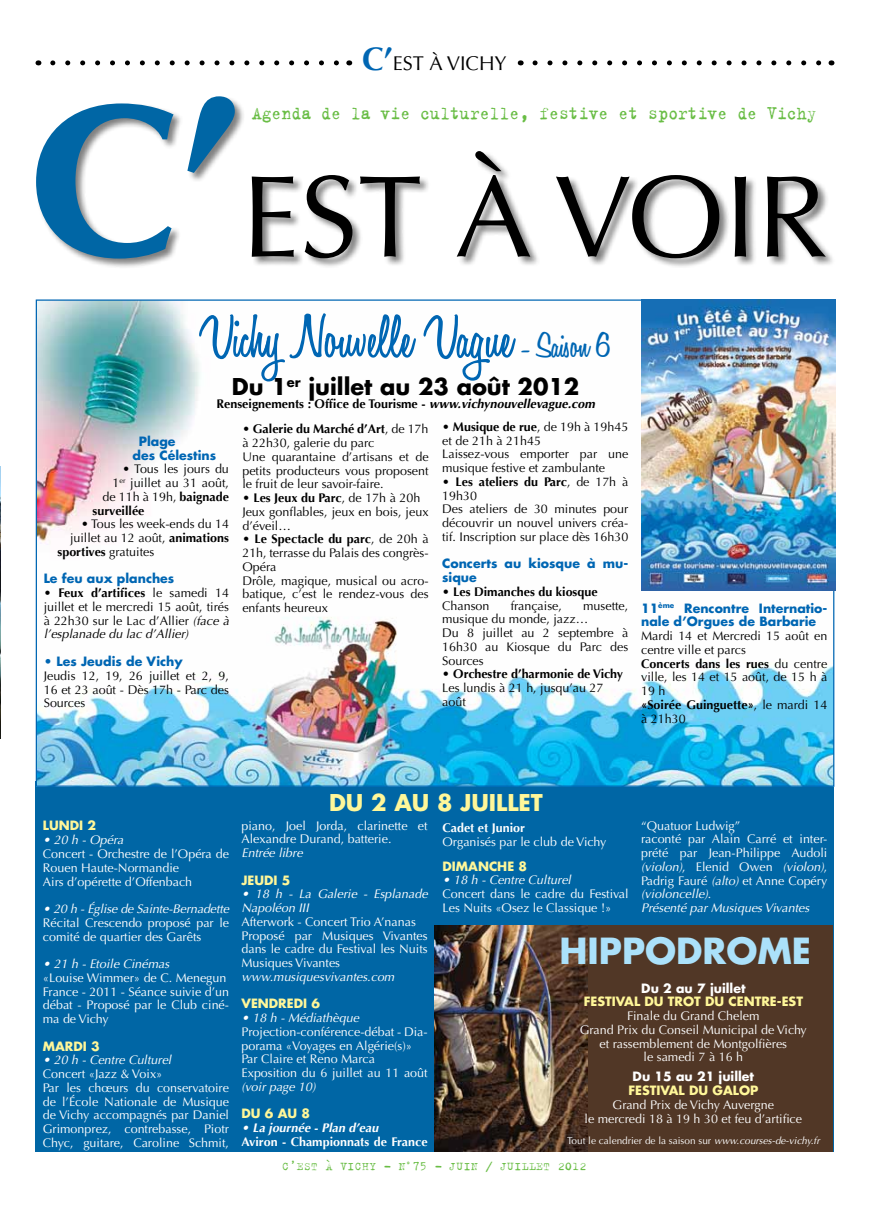
<style>
.page{position:relative;width:869px;height:1205px;background:#fff}
.page>*{position:absolute;margin:0;border:0;box-sizing:border-box;transform-origin:0 0}
.t1{font:116.25px "Optima";color:#000}
.t2{font:600 62.5px "Honey Script";color:#0066b3}
.t3{font:700 35px "Futura";color:#abe1fa}
.t4{font:700 22.5px "Futura";color:#000}
.t5{font:700 22.5px "Futura";color:#fff799}
.t6{font:20px "Trixie";color:#69bd45;scale:.9 1}
.t7{font:20px "Optima";color:#000}
.t8{font:12.5px/13.8px "Optima";color:#000}
.t9{font:12.5px/13.8px "Optima";color:#fff}
.t10{font:italic 12.5px/13.8px "Optima";color:#fff}
.t11{font:700 12.5px "Optima";color:#000}
.t12{font:700 12.5px/13.8px "Futura";color:#0066b3}
.t13{font:700 12.5px "Futura";color:#fff799}
.t14{font:700 12.5px "Optima";color:#fff}
.t15{font:12.5px "Trixie Text";letter-spacing:.03em;color:#69bd45}
.t16{font:700 12.5px "Futura";color:#fff}
.t17{font:italic 700 12.5px "Optima";color:#fff}
.t18{font:10px "Optima";color:#fff}
.s1{font-weight:700;font-size:32.5px;color:#0066b3}
.s2{font-weight:900;font-size:216.25px;color:#0066a5}
.s3{font-size:37.5px}
.s4{font-style:italic}
.s5{font-weight:700}
.s6{font-weight:400}
</style>
<div class="page">
<div style="left:35px;top:781px;width:798px;height:371px;background:#0066a5"></div>
<svg style="left:53px;top:60px;width:286px;height:5px"></svg>
<svg style="left:534px;top:60px;width:288px;height:5px"></svg>
<img style="left:38px;top:301px;width:794px;height:484px">
<img style="left:640px;top:299px;width:194px;height:291px">
<div style="left:35px;top:96px;width:800px;height:173px;background:#000;opacity:.5"></div>
<div style="left:434px;top:925px;width:399px;height:227px;background:#513726"></div>
<img style="left:434px;top:925px;width:152px;height:227px">
<img style="left:0;top:467px;width:1px;height:272px">
<h3 class="t7" style="left:362px;top:52px;width:146px"><span class="s1">C’</span>EST À VICHY</h3>
<h1 class="t1" style="left:25px;top:149px;width:804px"><span class="s2">C’</span>EST À VOIR</h1>
<h3 class="t6" style="left:252px;top:100px;width:628px">Agenda de la vie culturelle, festive et sportive de Vichy</h3>
<h2 class="t2" style="left:200px;top:299px;width:412px">Vichy Nouvelle Vague <span class="s3">- Saison 6</span></h2>
<h3 class="t4" style="left:232px;top:370px;width:349px">Du 1<sup>er</sup> juillet au 23 août 2012</h3>
<p class="t11" style="left:216px;top:397px;width:379px">Renseignements : Office de Tourisme - <span class="s4">www.vichynouvellevague.com</span></p>
<p class="t12" style="left:132px;top:434px;width:85px;text-indent:6px">Plage<br>des Célestins</p>
<p class="t8" style="left:122px;top:462px;width:108px">• Tous les jours du</p>
<p class="t8" style="left:112px;top:476px;width:118px">1<sup>er</sup> juillet au 31 août,</p>
<p class="t8" style="left:102px;top:490px;width:128px">de 11h à 19h, <span class="s5">baignade</span></p>
<p class="t11" style="left:92px;top:503px;width:53px">surveillée</p>
<p class="t8" style="left:81px;top:517px;width:149px">• Tous les week-ends du 14</p>
<p class="t8" style="left:70px;top:531px;width:160px">juillet au 12 août, <span class="s5">animations</span></p>
<p class="t11" style="left:57px;top:544px;width:98px">sportives <span class="s6">gratuites</span></p>
<p class="t12" style="left:44px;top:571px;width:132px">Le feu aux planches</p>
<p class="t8" style="left:44px;top:586px;width:187px;text-align:justify">• <span class="s5">Feux d’artifices</span> le samedi 14 juillet et le mercredi 15 août, tirés à 22h30 sur le Lac d’Allier <span class="s4">(face à l’esplanade du lac d’Allier)</span></p>
<p class="t12" style="left:44px;top:654px;width:140px">• Les Jeudis de Vichy</p>
<p class="t8" style="left:44px;top:669px;width:187px;text-align:justify">Jeudis 12, 19, 26 juillet et 2, 9, 16 et 23 août - Dès 17h - Parc des Sources</p>
<p class="t8" style="left:242px;top:422px;width:188px">• <span class="s5">Galerie du Marché d’Art</span>, de 17h à 22h30, galerie du parc<br>Une quarantaine d’artisans et de petits producteurs vous proposent le fruit de leur savoir-faire.</p>
<p class="t8" style="left:242px;top:491px;width:188px">• <span class="s5">Les Jeux du Parc</span>, de 17h à 20h<br>Jeux gonflables, jeux en bois, jeux d’éveil…</p>
<p class="t8" style="left:242px;top:532px;width:188px">• <span class="s5">Le Spectacle du parc</span>, de 20h à<br>21h, terrasse du Palais des congrès-<br>Opéra<br>Drôle, magique, musical ou acro&shy;batique, c’est le rendez-vous des enfants heureux</p>
<p class="t8" style="left:442px;top:420px;width:188px">• <span class="s5">Musique de rue</span>, de 19h à 19h45 et de 21h à 21h45<br>Laissez-vous emporter par une musique festive et zambulante</p>
<p class="t8" style="left:442px;top:475px;width:188px">• <span class="s5">Les ateliers du Parc</span>, de 17h à<br>19h30<br>Des ateliers de 30 minutes pour découvrir un nouvel univers créa&shy;tif. Inscription sur place dès 16h30</p>
<p class="t12" style="left:442px;top:556px;width:188px">Concerts au kiosque à mu&shy;sique</p>
<p class="t11" style="left:442px;top:584px;width:157px">• Les Dimanches du kiosque</p>
<p class="t8" style="left:442px;top:599px;width:49px">Chanson</p>
<p class="t8" style="left:510px;top:599px;width:53px">française,</p>
<p class="t8" style="left:442px;top:599px;width:188px;text-indent:141px">musette, musique du monde, jazz…<br>Du 8 juillet au 2 septembre à<br>16h30 au Kiosque du Parc des<br>Sources</p>
<p class="t11" style="left:442px;top:667px;width:182px">• Orchestre d’harmonie de Vichy</p>
<p class="t8" style="left:442px;top:681px;width:163px">Les lundis à 21 h, jusqu’au 27 août</p>
<p class="t12" style="left:640px;top:600px;width:188px">11<sup>ème</sup> Rencontre Internatio&shy;nale d’Orgues de Barbarie</p>
<p class="t8" style="left:640px;top:629px;width:188px">Mardi 14 et Mercredi 15 août en centre ville et parcs<br><span class="s5">Concerts dans les rues</span> du centre ville, les 14 et 15 août, de 15 h à<br>19 h<br><span class="s5">«Soirée Guinguette»</span>, le mardi 14 à 21h30</p>
<h3 class="t5" style="left:329px;top:786px;width:215px">DU 2 AU 8 JUILLET</h3>
<p class="t13" style="left:43px;top:817px;width:55px">LUNDI 2</p>
<p class="t10" style="left:43px;top:833px;width:82px">• 20 h - Opéra</p>
<p class="t9" style="left:43px;top:847px;width:188px">Concert - Orchestre de l’Opéra de<br>Rouen Haute-Normandie<br>Airs d’opérette d’Offenbach</p>
<p class="t10" style="left:43px;top:902px;width:188px">• 20 h - Église de Sainte-Bernadette</p>
<p class="t9" style="left:43px;top:916px;width:188px">Récital Crescendo proposé par le comité de quartier des Garêts</p>
<p class="t10" style="left:43px;top:957px;width:128px">• 21 h - Etoile Cinémas</p>
<p class="t9" style="left:43px;top:971px;width:188px">«Louise Wimmer» de C. Menegun<br>France - 2011 - Séance suivie d’un débat - Proposé par le Club ciné&shy;ma de Vichy</p>
<p class="t13" style="left:43px;top:1037px;width:58px">MARDI 3</p>
<p class="t10" style="left:43px;top:1053px;width:130px">• 20 h - Centre Culturel</p>
<p class="t9" style="left:43px;top:1067px;width:188px">Concert «Jazz &amp; Voix»<br>Par les chœurs du conservatoire de l’École Nationale de Musique de Vichy accompagnés par Daniel<br>Grimonprez, contrebasse, Piotr<br>Chyc, guitare, Caroline Schmit,</p>
<p class="t9" style="left:241px;top:818px;width:187px">piano, Joel Jorda, clarinette et<br>Alexandre Durand, batterie.</p>
<p class="t10" style="left:241px;top:846px;width:63px">Entrée libre</p>
<p class="t13" style="left:241px;top:871px;width:51px">JEUDI 5</p>
<p class="t10" style="left:241px;top:887px;width:187px">• 18 h - La Galerie - Esplanade<br>Napoléon III</p>
<p class="t9" style="left:241px;top:915px;width:188px">Afterwork - Concert Trio A’nanas<br>Proposé par Musiques Vivantes dans le cadre du Festival les Nuits<br>Musiques Vivantes</p>
<p class="t10" style="left:241px;top:970px;width:154px">www.musiquesvivantes.com</p>
<p class="t13" style="left:241px;top:995px;width:80px">VENDREDI 6</p>
<p class="t10" style="left:241px;top:1011px;width:119px">• 18 h - Médiathèque</p>
<p class="t9" style="left:241px;top:1025px;width:188px">Projection-conférence-débat - Dia&shy;porama «Voyages en Algérie(s)»<br>Par Claire et Reno Marca<br>Exposition du 6 juillet au 11 août</p>
<p class="t10" style="left:241px;top:1080px;width:76px">(voir page 10)</p>
<p class="t13" style="left:241px;top:1105px;width:70px">DU 6 AU 8</p>
<p class="t17" style="left:241px;top:1120px;width:138px">• La journée - Plan d’eau</p>
<p class="t14" style="left:241px;top:1134px;width:188px">Aviron - Championnats de France</p>
<p class="t14" style="left:442px;top:820px;width:84px">Cadet et Junior</p>
<p class="t9" style="left:442px;top:835px;width:165px">Organisés par le club de Vichy</p>
<p class="t13" style="left:442px;top:857px;width:86px">DIMANCHE 8</p>
<p class="t10" style="left:442px;top:873px;width:130px">• 18 h - Centre Culturel</p>
<p class="t9" style="left:442px;top:887px;width:188px">Concert dans le cadre du Festival<br>Les Nuits «Osez le Classique !»</p>
<p class="t9" style="left:640px;top:818px;width:188px">“Quatuor Ludwig”<br>raconté par Alain Carré et inter&shy;prété par Jean-Philippe Audoli <span class="s4">(violon)</span>, Elenid Owen <span class="s4">(violon)</span>,<br>Padrig Fauré <span class="s4">(alto)</span> et Anne Copéry <span class="s4">(violoncelle)</span>.<br><span class="s4">Présenté par Musiques Vivantes</span></p>
<h3 class="t3" style="left:559px;top:926px;width:253px">HIPPODROME</h3>
<p class="t16" style="left:641px;top:979px;width:106px">Du 2 au 7 juillet</p>
<p class="t13" style="left:583px;top:993px;width:221px">FESTIVAL DU TROT DU CENTRE-EST</p>
<p class="t9" style="left:579px;top:1009px;width:228px;text-align:center">Finale du Grand Chelem<br>Grand Prix du Conseil Municipal de Vichy et rassemblement de Montgolfières<br>le samedi 7 à 16 h</p>
<p class="t16" style="left:632px;top:1068px;width:123px">Du 15 au 21 juillet</p>
<p class="t13" style="left:628px;top:1082px;width:130px">FESTIVAL DU GALOP</p>
<p class="t9" style="left:584px;top:1098px;width:219px;text-align:center">Grand Prix de Vichy Auvergne<br>le mercredi 18 à 19 h 30 et feu d’artifice</p>
<p class="t18" style="left:566px;top:1134px;width:254px">Tout le calendrier de la saison sur <span class="s4">www.courses-de-vichy.fr</span></p>
<p class="t15" style="left:282px;top:1158px;width:306px">C’EST À VICHY - N˚75 - JUIN / JUILLET 2012</p>
</div>
